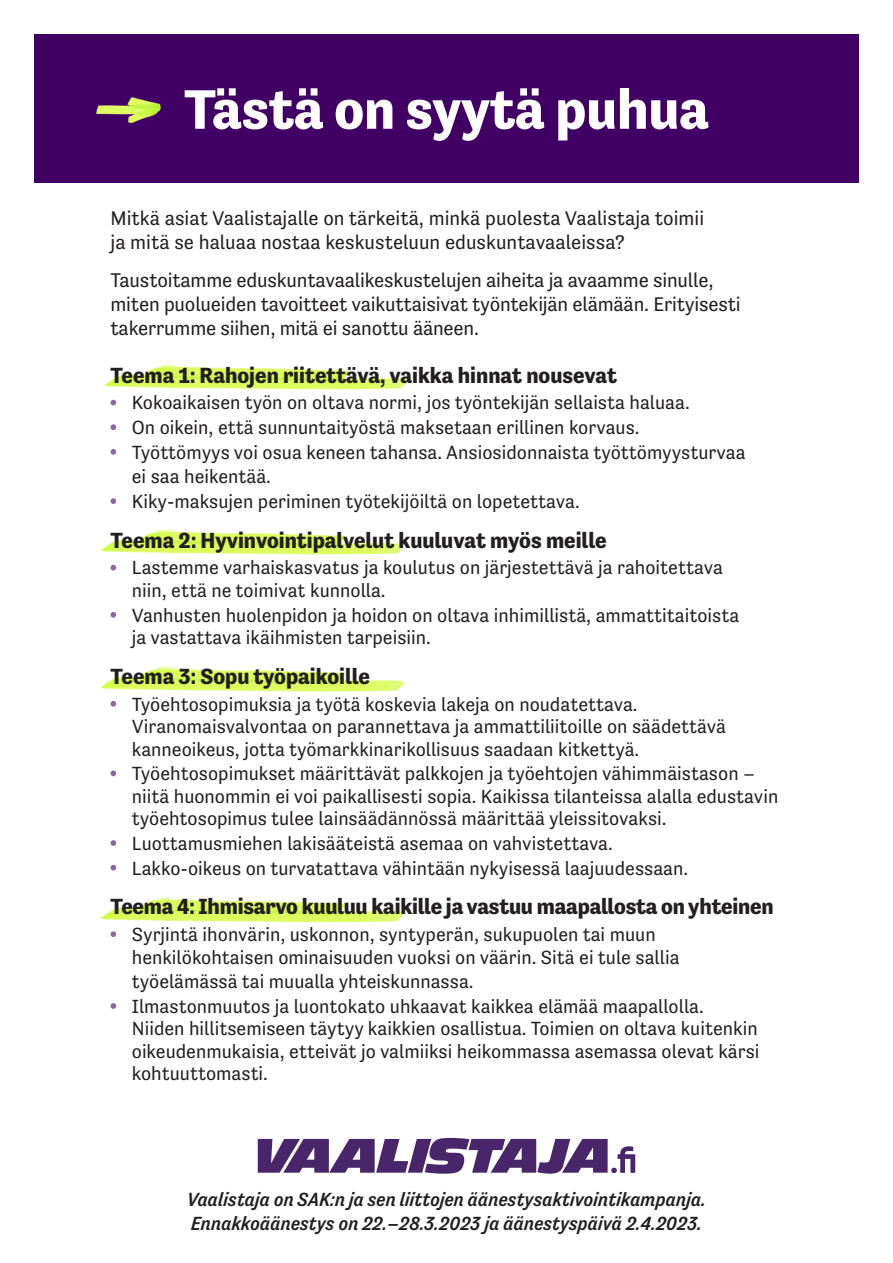
<style>
.page{position:relative;width:893px;height:1263px;background:#fff}
.page>*{position:absolute;margin:0;border:0;box-sizing:border-box;transform-origin:0 0}
.t1{font:700 57px "Tenso";color:#fff}
.t2{font:700 22.5px "Tenso";color:#231f20}
.t3{font:20.25px/24.3px "Tenso";letter-spacing:-.01em;color:#231f20}
.t4{font:19.5px/22.5px "Tenso";color:#231f20}
.t5{font:italic 500 19.5px "Tenso";color:#231f20}
.s1{font-family:"Montserrat";font-weight:500;color:#8d66a2}
</style>
<div class="page">
<div style="left:34px;top:34px;width:825px;height:149px;background:#410063"></div>
<img style="left:99px;top:667px;width:305px;height:25px">
<img style="left:99px;top:530px;width:305px;height:25px">
<img style="left:103px;top:364px;width:305px;height:26px">
<img style="left:99px;top:897px;width:305px;height:26px">
<img style="left:97px;top:97px;width:64px;height:25px">
<svg style="left:258px;top:1138px;width:377px;height:36px"></svg>
<p class="t1" style="left:184px;top:77px;width:526px">Tästä on syytä puhua</p>
<p class="t3" style="left:111px;top:206px;width:595px">Mitkä asiat Vaalistajalle on tärkeitä, minkä puolesta Vaalistaja toimii</p>
<p class="t3" style="left:111px;top:230px;width:516px">ja mitä se haluaa nostaa keskusteluun eduskuntavaaleissa?</p>
<p class="t3" style="left:111px;top:267px;width:632px">Taustoitamme eduskuntavaalikeskustelujen aiheita ja avaamme sinulle, miten puolueiden tavoitteet vaikuttaisivat työntekijän elämään. Erityisesti takerrumme siihen, mitä ei sanottu ääneen.</p>
<p class="t2" style="left:111px;top:362px;width:508px">Teema 1: Rahojen riitettävä, vaikka hinnat nousevat</p>
<p class="t4" style="left:111px;top:391px;width:581px"><span class="s1">·</span> Kokoaikaisen työn on oltava normi, jos työntekijän sellaista haluaa.</p>
<p class="t4" style="left:111px;top:416px;width:531px"><span class="s1">·</span> On oikein, että sunnuntaityöstä maksetaan erillinen korvaus.</p>
<p class="t4" style="left:111px;top:441px;width:636px"><span class="s1">·</span> Työttömyys voi osua keneen tahansa. Ansiosidonnaista työttömyysturvaa</p>
<p class="t4" style="left:132px;top:465px;width:141px">ei saa heikentää.</p>
<p class="t4" style="left:111px;top:490px;width:471px"><span class="s1">·</span> Kiky-maksujen periminen työtekijöiltä on lopetettava.</p>
<p class="t2" style="left:111px;top:527px;width:497px">Teema 2: Hyvinvointipalvelut kuuluvat myös meille</p>
<p class="t4" style="left:111px;top:556px;width:614px"><span class="s1">·</span> Lastemme varhaiskasvatus ja koulutus on järjestettävä ja rahoitettava</p>
<p class="t4" style="left:132px;top:579px;width:255px">niin, että ne toimivat kunnolla.</p>
<p class="t4" style="left:111px;top:604px;width:630px"><span class="s1">·</span> Vanhusten huolenpidon ja hoidon on oltava inhimillistä, ammattitaitoista</p>
<p class="t4" style="left:132px;top:626px;width:301px">ja vastattava ikäihmisten tarpeisiin.</p>
<p class="t2" style="left:111px;top:663px;width:261px">Teema 3: Sopu työpaikoille</p>
<p class="t4" style="left:132px;top:693px;width:596px;text-indent:-21px"><span class="s1">·</span> Työehtosopimuksia ja työtä koskevia lakeja on noudatettava.<br>Viranomaisvalvontaa on parannettava ja ammattiliitoille on säädettävä kanneoikeus, jotta työmarkkinarikollisuus saadaan kitkettyä.</p>
<p class="t4" style="left:132px;top:762px;width:648px;text-indent:-21px"><span class="s1">·</span> Työehtosopimukset määrittävät palkkojen ja työehtojen vähimmäistason – niitä huonommin ei voi paikallisesti sopia. Kaikissa tilanteissa alalla edustavin työehtosopimus tulee lainsäädännössä määrittää yleissitovaksi.</p>
<p class="t4" style="left:111px;top:832px;width:504px"><span class="s1">·</span> Luottamusmiehen lakisääteistä asemaa on vahvistettava.</p>
<p class="t4" style="left:111px;top:856px;width:579px"><span class="s1">·</span> Lakko-oikeus on turvatattava vähintään nykyisessä laajuudessaan.</p>
<p class="t2" style="left:111px;top:894px;width:665px">Teema 4: Ihmisarvo kuuluu kaikille ja vastuu maapallosta on yhteinen</p>
<p class="t4" style="left:132px;top:923px;width:549px;text-indent:-21px"><span class="s1">·</span> Syrjintä ihonvärin, uskonnon, syntyperän, sukupuolen tai muun henkilökohtaisen ominaisuuden vuoksi on väärin. Sitä ei tule sallia</p>
<p class="t4" style="left:132px;top:970px;width:343px">työelämässä tai muualla yhteiskunnassa.</p>
<p class="t4" style="left:132px;top:995px;width:629px;text-indent:-21px"><span class="s1">·</span> Ilmastonmuutos ja luontokato uhkaavat kaikkea elämää maapallolla.<br>Niiden hillitsemiseen täytyy kaikkien osallistua. Toimien on oltava kuitenkin oikeudenmukaisia, etteivät jo valmiiksi heikommassa asemassa olevat kärsi kohtuuttomasti.</p>
<p class="t5" style="left:187px;top:1189px;width:520px">Vaalistaja on SAK:n ja sen liittojen äänestysaktivointikampanja.</p>
<p class="t5" style="left:191px;top:1212px;width:512px">Ennakkoäänestys on 22.–28.3.2023 ja äänestyspäivä 2.4.2023.</p>
</div>
